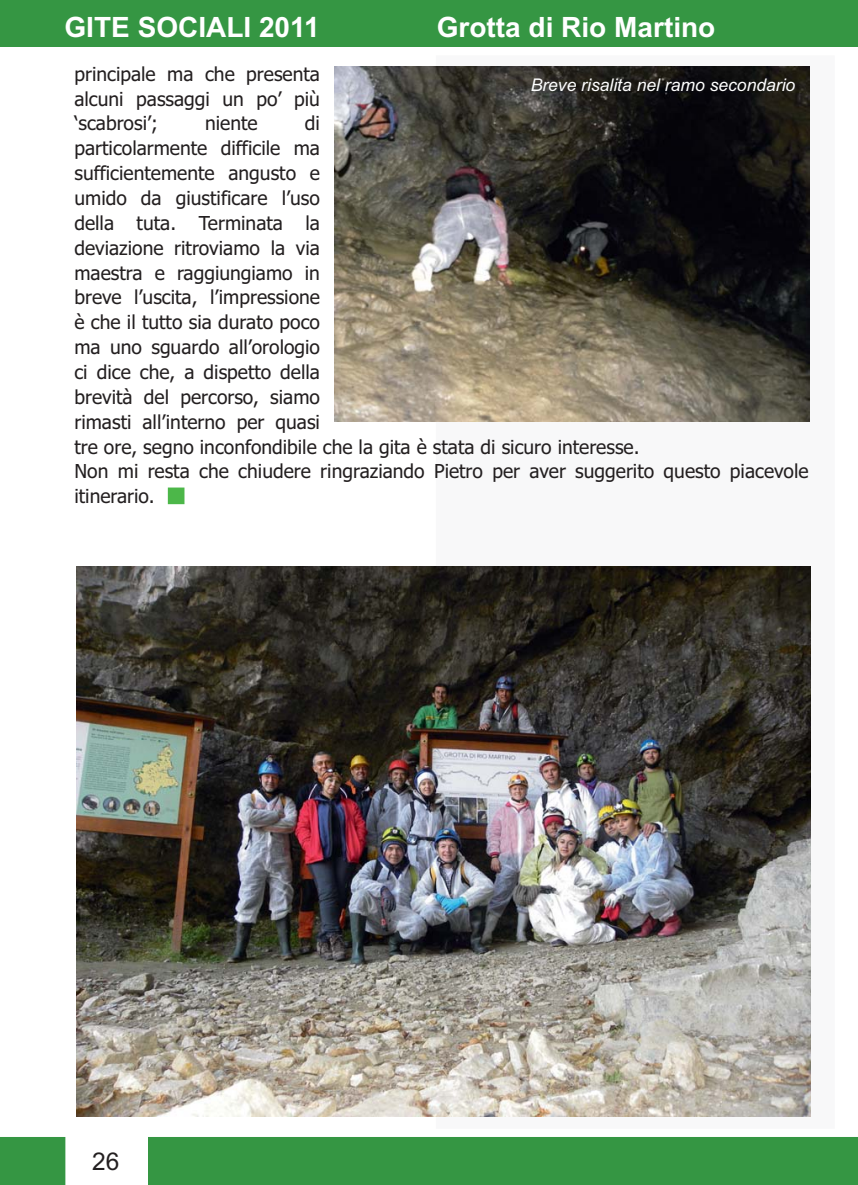
<style>
.page{position:relative;width:858px;height:1185px;background:#fff}
.page>*{position:absolute;margin:0;border:0;box-sizing:border-box;transform-origin:0 0}
.t1{font:700 28px "Arial";color:#fff}
.t2{font:24.5px "Arial";color:#231f20}
.t3{font:19.25px/24.8px "Tahoma";color:#231f20;text-align:justify}
.t4{font:italic 17.5px "Arial";color:#fff}
</style>
<div class="page">
<div style="left:0;top:1137px;width:65px;height:48px;background:#359643"></div>
<div style="left:0;top:0;width:858px;height:46px;background:#359643"></div>
<div style="left:437px;top:56px;width:396px;height:1072px;background:#f8f8f9"></div>
<div style="left:148px;top:1137px;width:710px;height:48px;background:#359643"></div>
<img style="left:334px;top:66px;width:475px;height:356px">
<img style="left:76px;top:566px;width:734px;height:551px">
<div style="left:169px;top:488px;width:15px;height:15px;background:#4cb749"></div>
<div style="left:168px;top:487px;width:16px;height:17px;border:2px solid #4cb749"></div>
<h1 class="t1" style="left:64px;top:17px;width:257px">GITE SOCIALI 2011</h1>
<p class="t3" style="left:74px;top:63px;width:247px">principale ma che presenta alcuni passaggi un po’ più ‘scabrosi’;</p>
<h1 class="t1" style="left:437px;top:17px;width:280px">Grotta di Rio Martino</h1>
<p class="t4" style="left:530px;top:79px;width:266px">Breve risalita nel ramo secondario</p>
<p class="t3" style="left:74px;top:113px;width:735px;text-align:left;text-indent:230px">di<br>particolarmente difficile ma<br>sufficientemente angusto e<br>umido da giustificare l’uso<br>della tuta. Terminata la<br>deviazione ritroviamo la via<br>maestra e raggiungiamo in<br>breve l’uscita, l’impressione<br>è che il tutto sia durato poco<br>ma uno sguardo all’orologio<br>ci dice che, a dispetto della<br>brevità del percorso, siamo<br>rimasti all’interno per quasi<br>tre ore, segno inconfondibile che la gita è stata di sicuro interesse.<br>Non mi resta che chiudere ringraziando Pietro per aver suggerito questo piacevole itinerario.</p>
<p class="t3" style="left:205px;top:113px;width:54px">niente</p>
<p class="t2" style="left:92px;top:1153px;width:29px">26</p>
</div>
